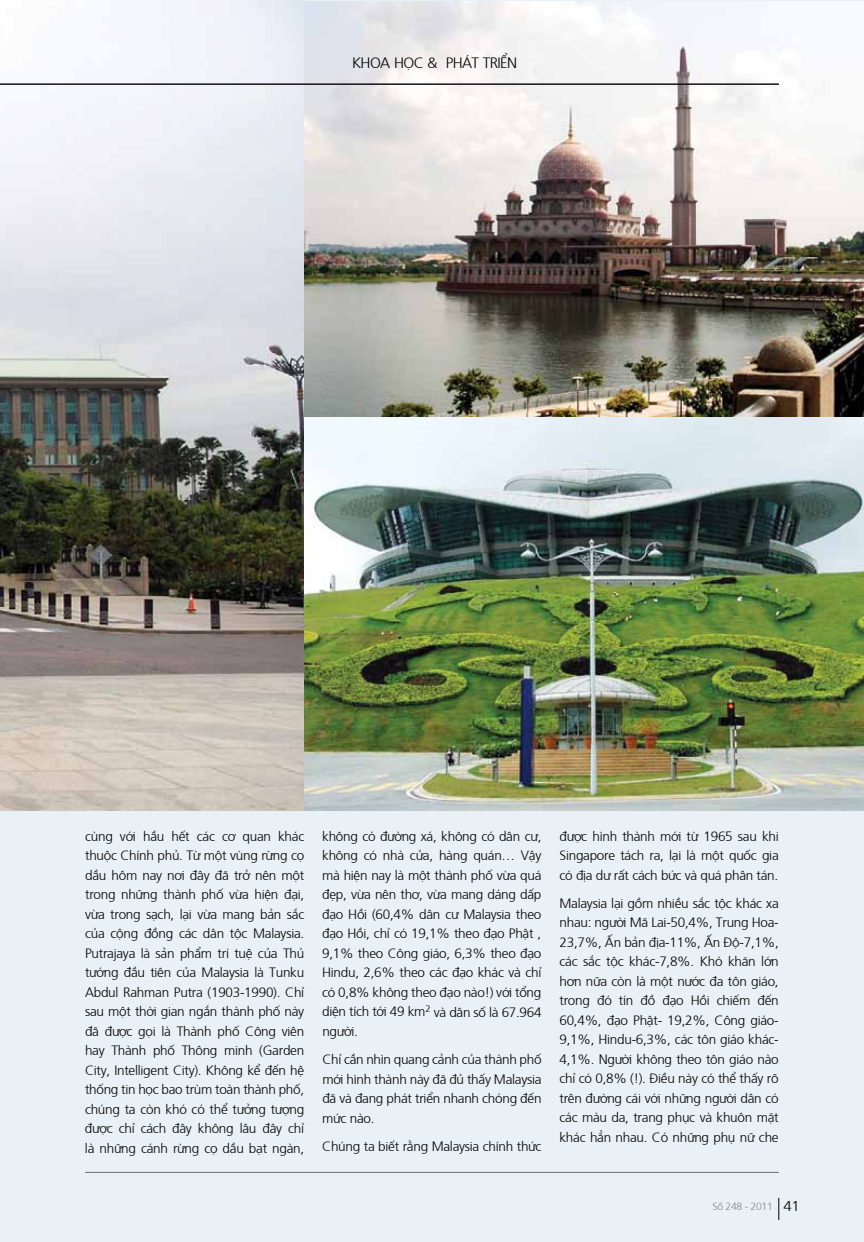
<style>
.page{position:relative;width:864px;height:1242px;background:#fff}
.page>*{position:absolute;margin:0;border:0;box-sizing:border-box;transform-origin:0 0}
.t1{font:300 15px "Frutiger";letter-spacing:-.04em;color:#000}
.t2{font:300 13.5px/19.5px "Frutiger";letter-spacing:-.02em;color:#000}
.t3{font:300 10.5px "Frutiger";letter-spacing:-.03em;color:#828b92}
.s1{font-size:14.25px;color:#000}
</style>
<div class="page">
<div style="left:0;top:0;width:863px;height:1242px;background:#e9f1f6"></div>
<img style="left:0;top:0;width:863px;height:811px">
<hr style="left:0;top:84px;width:778px;height:1px;background:#0a0a0b">
<hr style="left:85px;top:1172px;width:693px;height:1px;background:#6d6e71">
<svg style="left:778px;top:1198px;width:1px;height:22px"></svg>
<p class="t1" style="left:352px;top:53px;width:19px">KHOA</p>
<p class="t1" style="left:394px;top:53px;width:10px">HỌC</p>
<p class="t1" style="left:427px;top:53px;width:81px">&amp; PHÁT TRIỂN</p>
<p class="t2" style="left:85px;top:825px;width:221px">cù ng với hầ u hết các cơ quan khác thuộc Chính phủ . Từ một vùng rừng cọ dầ u hôm nay nơi đây đã trở nên một trong những thành phố vừa hiện đại, vừa trong sạch, lạ i vừa mang bả n sắc của cộng đồng các dân tộc Malaysia.<br>Putrajaya là sả n phẩm trí tuệ của Thủ tướng đầu tiên của Malaysia là Tunku Abdul Rahman Putra (1903-1990). Chỉ sau một thời gian ngắn thành phố này đã được gọi là Thành phố Công viên hay Thành phố Thông minh (Garden C ity, Intelligent City). Không kể đến hệ thống tin học bao trù m toàn thà nh phố, chú ng ta còn khó có thể tưởng tượng được chỉ cách đây không lâu đây chỉ là những cánh rừng cọ dầu bạt ngàn,</p>
<p class="t2" style="left:322px;top:825px;width:221px">không có đường xá, không có dân cư, không có nhà cửa, hàng quán… Vậy mà hiện nay là một thành phố vừa quá đẹp, vừa nên thơ, vừa mang dáng dấp đạo Hồi (60,4% dân cư Malaysia theo đạo Hồi, chỉ có 19,1% theo đạo Phật , 9,1% theo Công giáo, 6,3% theo đạo H indu, 2,6% theo các đạo khác và chỉ có 0,8% không theo đạo nào!) với tổng diện tích tới 49 km<sup>2</sup> và dân số là 67.964 người.</p>
<p class="t2" style="left:322px;top:1048px;width:221px">Chỉ cần nhìn quang cảnh của thành phố mới hình thành này đã đủ thấy Malaysia đã và đang phát triển nhanh chóng đến mức nào.</p>
<p class="t2" style="left:322px;top:1135px;width:221px">Chúng ta biết rằng Malaysia chính thức</p>
<p class="t2" style="left:559px;top:825px;width:221px;text-align:justify">được hình thành mới từ 1965 sau khi Singapore tách ra, lại là một quốc gia có địa dư rất cách bức và quá phân tán.</p>
<p class="t2" style="left:559px;top:892px;width:221px">Malaysia lạ i gồm nhiều sắc tộc khác xa nhau: người Mã Lai-50,4%, Trung Hoa-23,7%, Ấn bản địa-11%, Ấn Độ-7,1%, các sắc tộc khác-7,8%. Khó khăn lớn hơn nữa còn là một nước đa tôn giáo, trong đó tín đồ đạo Hồi chiếm đến 60,4%, đạo Phật- 19,2%, Công giáo-9,1%, H indu-6,3%, các tôn giáo khác-4,1%. Người không theo tôn giáo nào chỉ có 0,8% (!). Điều này có thể thấy rõ trên đường cá i với những người dân có các mà u da, trang phục và khuôn mặt khác hẳn nhau. Có những phụ nữ che</p>
<p class="t3" style="left:712px;top:1198px;width:89px">Số 248 - 2011 <span class="s1">41</span></p>
</div>
